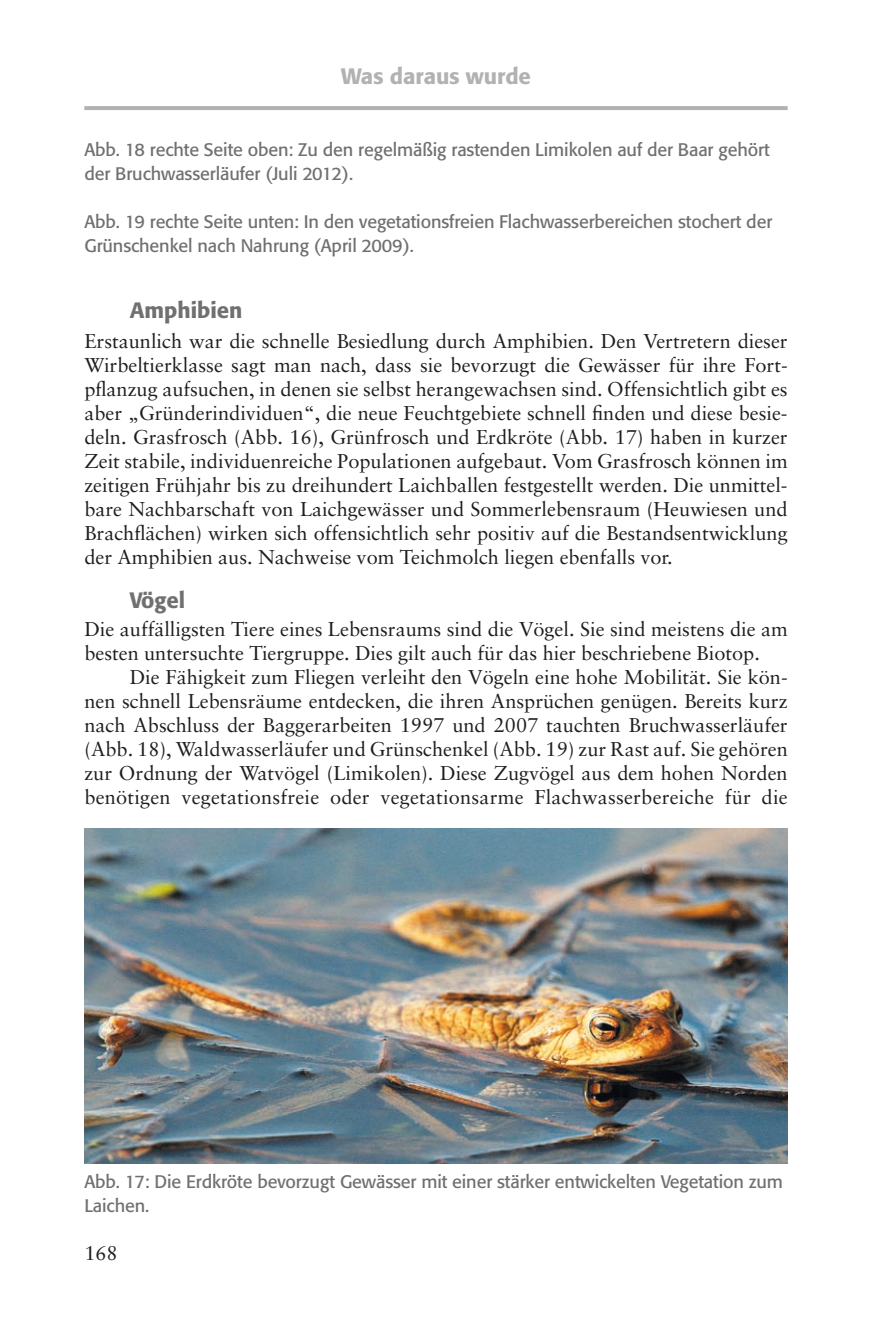
<style>
.page{position:relative;width:879px;height:1317px;background:#fff}
.page>*{position:absolute;margin:0;border:0;box-sizing:border-box;transform-origin:0 0}
.t1{font:500 22px "Formata";color:#707071}
.t2{font:500 22px "Formata";color:#b2b2b2}
.t3{font:20px/24px "Sabon";color:#1d1e1f;text-align:justify}
.t4{font:18px/24px "Formata";letter-spacing:-.005em;color:#707071}
</style>
<div class="page">
<img style="left:84px;top:106px;width:704px;height:1058px">
<p class="t2" style="left:341px;top:66px;width:191px">Was daraus wurde</p>
<p class="t4" style="left:84px;top:139px;width:687px">Abb. 18 rechte Seite oben: Zu den regelmäßig rastenden Limikolen auf der Baar gehört der Bruchwasserläufer (Juli 2012).</p>
<p class="t4" style="left:84px;top:211px;width:689px">Abb. 19 rechte Seite unten: In den vegetationsfreien Flachwasserbereichen stochert der<br>Grünschenkel nach Nahrung (April 2009).</p>
<p class="t1" style="left:130px;top:300px;width:114px">Amphibien</p>
<p class="t3" style="left:84px;top:331px;width:705px">Erstaunlich war die schnelle Besiedlung durch Amphibien. Den Vertretern dieser Wirbeltierklasse sagt man nach, dass sie bevorzugt die Gewässer für ihre Fort&shy;pflanzug aufsuchen, in denen sie selbst herangewachsen sind. Offensichtlich gibt es aber „Gründerindividuen“, die neue Feuchtgebiete schnell finden und diese besie&shy;deln. Grasfrosch (Abb. 16), Grünfrosch und Erdkröte (Abb. 17) haben in kurzer Zeit stabile, individuenreiche Populationen aufgebaut. Vom Grasfrosch können im zeitigen Frühjahr bis zu dreihundert Laichballen festgestellt werden. Die unmittel&shy;bare Nachbarschaft von Laichgewässer und Sommerlebensraum (Heuwiesen und Brachflächen) wirken sich offensichtlich sehr positiv auf die Bestandsentwicklung der Amphibien aus. Nachweise vom Teichmolch liegen ebenfalls vor.</p>
<p class="t1" style="left:130px;top:590px;width:57px">Vögel</p>
<p class="t3" style="left:84px;top:619px;width:705px">Die auffälligsten Tiere eines Lebensraums sind die Vögel. Sie sind meistens die am besten untersuchte Tiergruppe. Dies gilt auch für das hier beschriebene Biotop.</p>
<p class="t3" style="left:84px;top:667px;width:705px;text-indent:45px">Die Fähigkeit zum Fliegen verleiht den Vögeln eine hohe Mobilität. Sie kön&shy;nen schnell Lebensräume entdecken, die ihren Ansprüchen genügen. Bereits kurz nach Abschluss der Baggerarbeiten 1997 und 2007 tauchten Bruchwasserläufer (Abb. 18), Waldwasserläufer und Grünschenkel (Abb. 19) zur Rast auf. Sie gehören zur Ordnung der Watvögel (Limikolen). Diese Zugvögel aus dem hohen Norden benötigen vegetationsfreie oder vegetationsarme Flachwasserbereiche für die</p>
<p class="t4" style="left:84px;top:1171px;width:700px">Abb. 17: Die Erdkröte bevorzugt Gewässer mit einer stärker entwickelten Vegetation zum<br>Laichen.</p>
<p class="t3" style="left:84px;top:1243px;width:35px">168</p>
</div>
